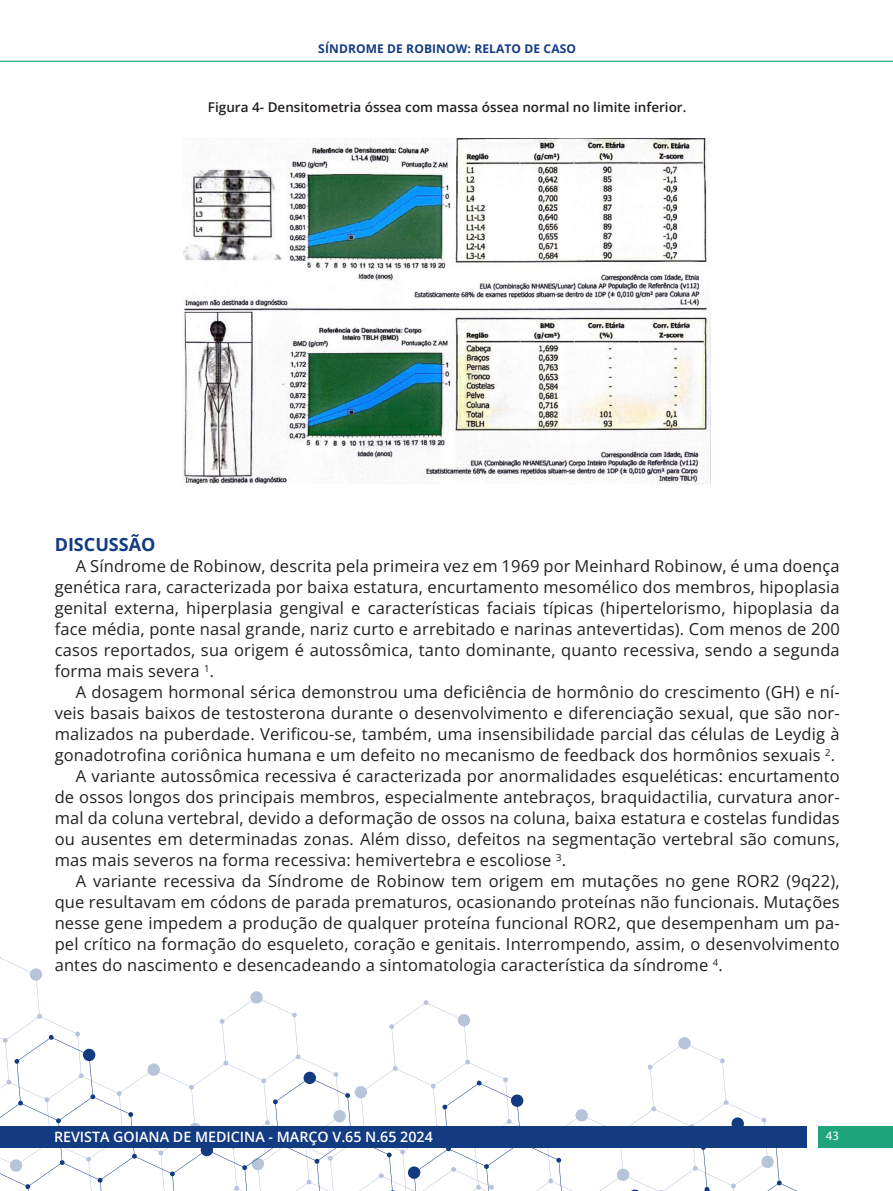
<style>
.page{position:relative;width:893px;height:1191px;background:#fff}
.page>*{position:absolute;margin:0;border:0;box-sizing:border-box;transform-origin:0 0}
.t1{font:700 18px "Open Sans";color:#123b82}
.t2{font:18px "Myriad Arabic";color:#fff}
.t3{font:16.5px/21px "Open Sans";letter-spacing:.01em;color:#231f20;text-align:justify}
.t4{font:600 14.25px "Open Sans";color:#fff}
.t5{font:600 13.5px "Open Sans";color:#231f20}
.t6{font:700 12px "Open Sans";letter-spacing:.01em;color:#123b82}
</style>
<div class="page">
<svg style="left:555px;top:1080px;width:338px;height:111px"></svg>
<svg style="left:0;top:956px;width:470px;height:78px"></svg>
<svg style="left:0;top:1034px;width:555px;height:157px"></svg>
<div style="left:0;top:1126px;width:807px;height:21px;background:#123b82"></div>
<div style="left:818px;top:1126px;width:75px;height:21px;background:#20a47c"></div>
<img style="left:182px;top:139px;width:528px;height:346px">
<hr style="left:0;top:61px;width:893px;height:1px;background:#20a47c">
<p class="t6" style="left:318px;top:40px;width:259px">SÍNDROME DE ROBINOW: RELATO DE CASO</p>
<p class="t5" style="left:208px;top:98px;width:480px">Figura 4- Densitometria óssea com massa óssea normal no limite inferior.</p>
<p class="t1" style="left:55px;top:532px;width:102px">DISCUSSÃO</p>
<p class="t3" style="left:55px;top:555px;width:787px;text-indent:21px">A Síndrome de Robinow, descrita pela primeira vez em 1969 por Meinhard Robinow, é uma doença genética rara, caracterizada por baixa estatura, encurtamento mesomélico dos membros, hipoplasia genital externa, hiperplasia gengival e características faciais típicas (hipertelorismo, hipoplasia da face média, ponte nasal grande, nariz curto e arrebitado e narinas antevertidas). Com menos de 200 casos reportados, sua origem é autossômica, tanto dominante, quanto recessiva, sendo a segunda forma mais severa <sup>1</sup>.</p>
<p class="t3" style="left:55px;top:681px;width:786px;text-indent:21px">A dosagem hormonal sérica demonstrou uma deficiência de hormônio do crescimento (GH) e ní&shy;veis basais baixos de testosterona durante o desenvolvimento e diferenciação sexual, que são nor&shy;malizados na puberdade. Verificou-se, também, uma insensibilidade parcial das células de Leydig à gonadotrofina coriônica humana e um defeito no mecanismo de feedback dos hormônios sexuais <sup>2</sup>.</p>
<p class="t3" style="left:55px;top:765px;width:787px;text-indent:21px">A variante autossômica recessiva é caracterizada por anormalidades esqueléticas: encurtamento de ossos longos dos principais membros, especialmente antebraços, braquidactilia, curvatura anor&shy;mal da coluna vertebral, devido a deformação de ossos na coluna, baixa estatura e costelas fundidas ou ausentes em determinadas zonas. Além disso, defeitos na segmentação vertebral são comuns, mas mais severos na forma recessiva: hemivertebra e escoliose <sup>3</sup>.</p>
<p class="t3" style="left:55px;top:870px;width:787px;text-indent:21px">A variante recessiva da Síndrome de Robinow tem origem em mutações no gene ROR2 (9q22), que resultavam em códons de parada prematuros, ocasionando proteínas não funcionais. Mutações nesse gene impedem a produção de qualquer proteína funcional ROR2, que desempenham um pa&shy;pel crítico na formação do esqueleto, coração e genitais. Interrompendo, assim, o desenvolvimento antes do nascimento e desencadeando a sintomatologia característica da síndrome <sup>4</sup>.</p>
<p class="t4" style="left:54px;top:1127px;width:380px">REVISTA GOIANA DE MEDICINA - MARÇO V.65 N.65 2024</p>
<p class="t2" style="left:826px;top:1123px;width:15px">43</p>
</div>
